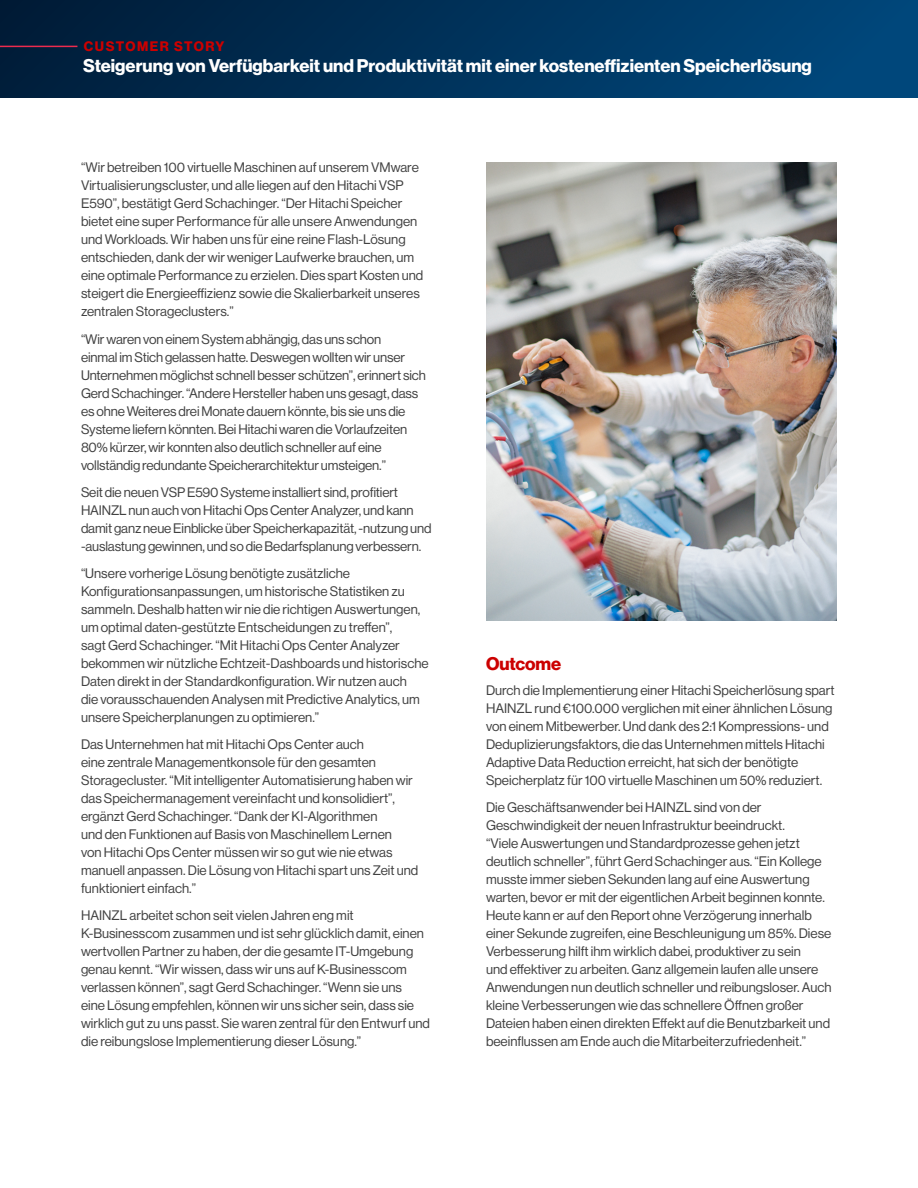
<style>
.page{position:relative;width:918px;height:1188px;background:#fff}
.page>*{position:absolute;margin:0;border:0;box-sizing:border-box;transform-origin:0 0}
.t1{font:18px "N Haas Grotesk DS Pro 75 Bd";color:#fff}
.t2{font:18px "N Haas Grotesk DS Pro 75 Bd";letter-spacing:-.005em;color:#c00}
.t3{font:13.5px/18px "N Haas Grotesk DS Pro 55 Rg";color:#414141}
.t4{font:13.5px "N Haas Grotesk DS Pro 75 Bd";letter-spacing:.115em;color:#c00}
</style>
<div class="page">
<div style="left:0;top:0;width:918px;height:98px;background:linear-gradient(to right,#001c38,#00497e)"></div>
<hr style="left:0;top:46px;width:77px;height:1px;background:#ed2b4e">
<img style="left:486px;top:162px;width:351px;height:458px">
<p class="t4" style="left:84px;top:38px;width:142px">CUSTOMER STORY</p>
<h1 class="t1" style="left:83px;top:55px;width:730px">Steigerung von Verfügbarkeit und Produktivität mit einer kosteneffizienten Speicherlösung</h1>
<p class="t3" style="left:81px;top:159px;width:344px">“Wir betreiben 100 virtuelle Maschinen auf unserem VMware Virtualisierungscluster, und alle liegen auf den Hitachi VSP E590”, bestätigt Gerd Schachinger. “Der Hitachi Speicher bietet eine super Performance für alle unsere Anwendungen und Workloads. Wir haben uns für eine reine Flash-Lösung entschieden, dank der wir weniger Laufwerke brauchen, um eine optimale Performance zu erzielen. Dies spart Kosten und steigert die Energieeffizienz sowie die Skalierbarkeit unseres zentralen Storageclusters.”</p>
<p class="t3" style="left:81px;top:330px;width:346px">“Wir waren von einem System abhängig, das uns schon<br>einmal im Stich gelassen hatte. Deswegen wollten wir unser Unternehmen möglichst schnell besser schützen”, erinnert sich Gerd Schachinger. “Andere Hersteller haben uns gesagt, dass es ohne Weiteres drei Monate dauern könnte, bis sie uns die Systeme liefern könnten. Bei Hitachi waren die Vorlaufzeiten 80% kürzer, wir konnten also deutlich schneller auf eine vollständig redundante Speicherarchitektur umsteigen.”</p>
<p class="t3" style="left:81px;top:483px;width:352px">Seit die neuen VSP E590 Systeme installiert sind, profitiert HAINZL nun auch von Hitachi Ops Center Analyzer, und kann damit ganz neue Einblicke über Speicherkapazität, -nutzung und -auslastung gewinnen, und so die Bedarfsplanung verbessern.</p>
<p class="t3" style="left:81px;top:564px;width:349px">“Unsere vorherige Lösung benötigte zusätzliche Konfigurationsanpassungen, um historische Statistiken zu sammeln. Deshalb hatten wir nie die richtigen Auswertungen, um optimal daten-gestützte Entscheidungen zu treffen”,<br>sagt Gerd Schachinger. “Mit Hitachi Ops Center Analyzer bekommen wir nützliche Echtzeit-Dashboards und historische Daten direkt in der Standardkonfiguration. Wir nutzen auch<br>die vorausschauenden Analysen mit Predictive Analytics, um unsere Speicherplanungen zu optimieren.”</p>
<p class="t3" style="left:81px;top:735px;width:339px">Das Unternehmen hat mit Hitachi Ops Center auch<br>eine zentrale Managementkonsole für den gesamten Storagecluster. “Mit intelligenter Automatisierung haben wir das Speichermanagement vereinfacht und konsolidiert”, ergänzt Gerd Schachinger. “Dank der KI-Algorithmen<br>und den Funktionen auf Basis von Maschinellem Lernen<br>von Hitachi Ops Center müssen wir so gut wie nie etwas manuell anpassen. Die Lösung von Hitachi spart uns Zeit und funktioniert einfach.”</p>
<p class="t3" style="left:81px;top:907px;width:351px">HAINZL arbeitet schon seit vielen Jahren eng mit K-Businesscom zusammen und ist sehr glücklich damit, einen wertvollen Partner zu haben, der die gesamte IT-Umgebung genau kennt. “Wir wissen, dass wir uns auf K-Businesscom verlassen können”, sagt Gerd Schachinger. “Wenn sie uns<br>eine Lösung empfehlen, können wir uns sicher sein, dass sie wirklich gut zu uns passt. Sie waren zentral für den Entwurf und die reibungslose Implementierung dieser Lösung.”</p>
<h1 class="t2" style="left:486px;top:654px;width:77px">Outcome</h1>
<p class="t3" style="left:486px;top:681px;width:350px">Durch die Implementierung einer Hitachi Speicherlösung spart HAINZL rund €100.000 verglichen mit einer ähnlichen Lösung von einem Mitbewerber. Und dank des 2:1 Kompressions- und Deduplizierungsfaktors, die das Unternehmen mittels Hitachi Adaptive Data Reduction erreicht, hat sich der benötigte Speicherplatz für 100 virtuelle Maschinen um 50% reduziert.</p>
<p class="t3" style="left:486px;top:799px;width:347px">Die Geschäftsanwender bei HAINZL sind von der Geschwindigkeit der neuen Infrastruktur beeindruckt.<br>“Viele Auswertungen und Standardprozesse gehen jetzt deutlich schneller”, führt Gerd Schachinger aus. “Ein Kollege musste immer sieben Sekunden lang auf eine Auswertung warten, bevor er mit der eigentlichen Arbeit beginnen konnte.<br>Heute kann er auf den Report ohne Verzögerung innerhalb einer Sekunde zugreifen, eine Beschleunigung um 85%. Diese Verbesserung hilft ihm wirklich dabei, produktiver zu sein<br>und effektiver zu arbeiten. Ganz allgemein laufen alle unsere Anwendungen nun deutlich schneller und reibungsloser. Auch kleine Verbesserungen wie das schnellere Öffnen großer Dateien haben einen direkten Effekt auf die Benutzbarkeit und beeinflussen am Ende auch die Mitarbeiterzufriedenheit.”</p>
</div>
